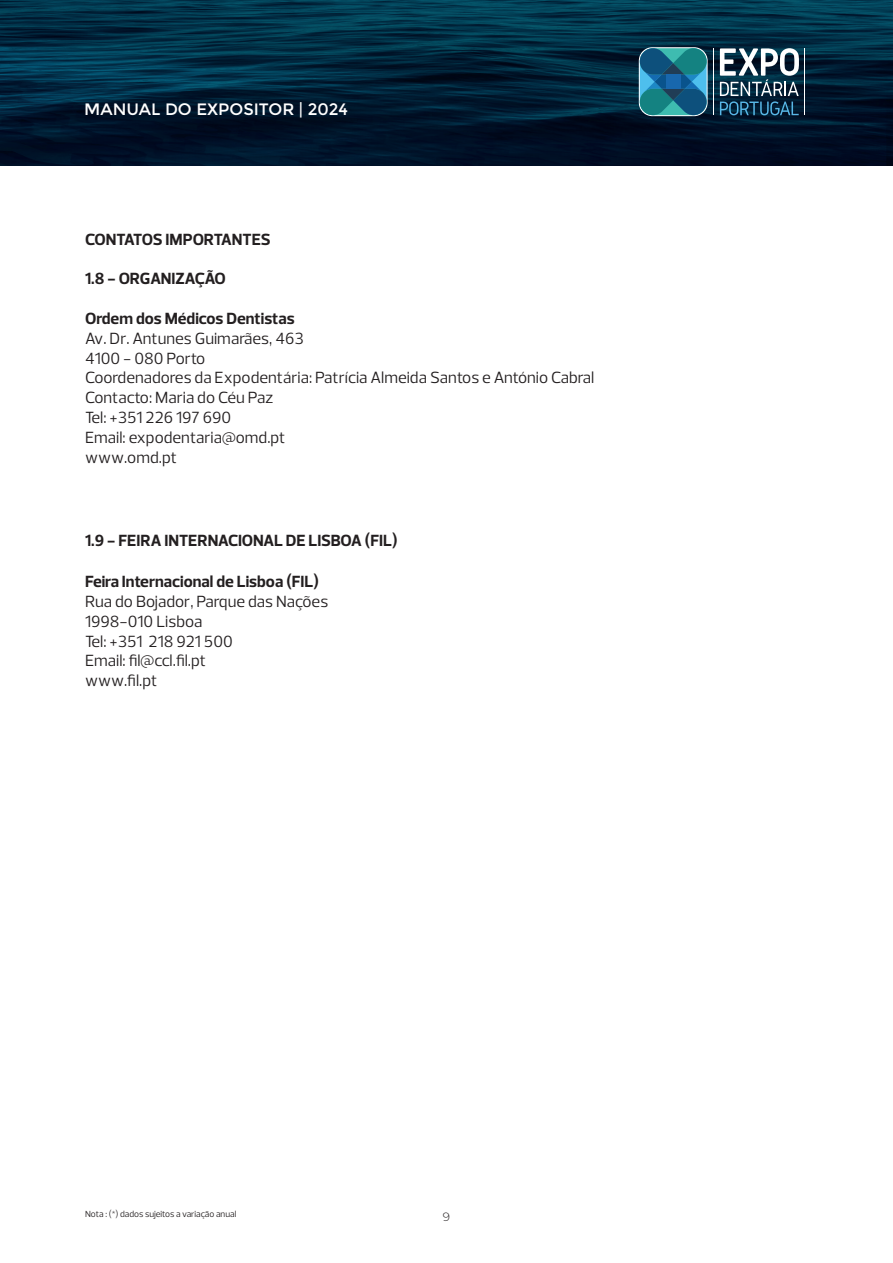
<style>
.page{position:relative;width:893px;height:1263px;background:#fff}
.page>*{position:absolute;margin:0;border:0;box-sizing:border-box;transform-origin:0 0}
.t1{font:16.5px/19.8px "Prelo";color:#231f20}
.t2{font:700 16.5px "Prelo";color:#231f20}
.t3{font:16.5px "Montserrat";color:#fff}
.t4{font:100 12px "Montserrat";color:#231f20}
.t5{font:9px "Prelo";color:#231f20}
</style>
<div class="page">
<img style="left:0;top:0;width:893px;height:166px">
<svg style="left:639px;top:47px;width:69px;height:69px;background:#277c93"></svg>
<div style="left:666px;top:75px;width:14px;height:14px;background:#1867ad"></div>
<svg style="left:720px;top:48px;width:79px;height:67px"></svg>
<hr style="left:713px;top:48px;width:1px;height:67px;background:#fff">
<hr style="left:804px;top:48px;width:1px;height:67px;background:#fff">
<p class="t3" style="left:84px;top:100px;width:265px">MANUAL DO EXPOSITOR | 2024</p>
<p class="t2" style="left:85px;top:229px;width:187px">CONTATOS IMPORTANTES</p>
<p class="t2" style="left:85px;top:269px;width:142px">1.8 - ORGANIZAÇÃO</p>
<p class="t2" style="left:85px;top:308px;width:211px">Ordem dos Médicos Dentistas</p>
<p class="t1" style="left:85px;top:328px;width:511px">Av. Dr. Antunes Guimarães, 463<br>4100 - 080 Porto<br>Coordenadores da Expodentária: Patrícia Almeida Santos e António Cabral<br>Contacto: Maria do Céu Paz<br>Tel: +351 226 197 690<br>Email: expodentaria@omd.pt<br>www.omd.pt</p>
<p class="t2" style="left:85px;top:530px;width:314px">1.9 - FEIRA INTERNACIONAL DE LISBOA (FIL)</p>
<p class="t2" style="left:85px;top:571px;width:235px">Feira Internacional de Lisboa (FIL)</p>
<p class="t1" style="left:85px;top:592px;width:245px">Rua do Bojador, Parque das Nações<br>1998-010 Lisboa<br>Tel: +351 218 921 500<br>Email: fil@ccl.fil.pt<br>www.fil.pt</p>
<p class="t5" style="left:85px;top:1208px;width:153px">Nota : (*) dados sujeitos a variação anual</p>
<p class="t4" style="left:443px;top:1209px;width:9px">9</p>
</div>
